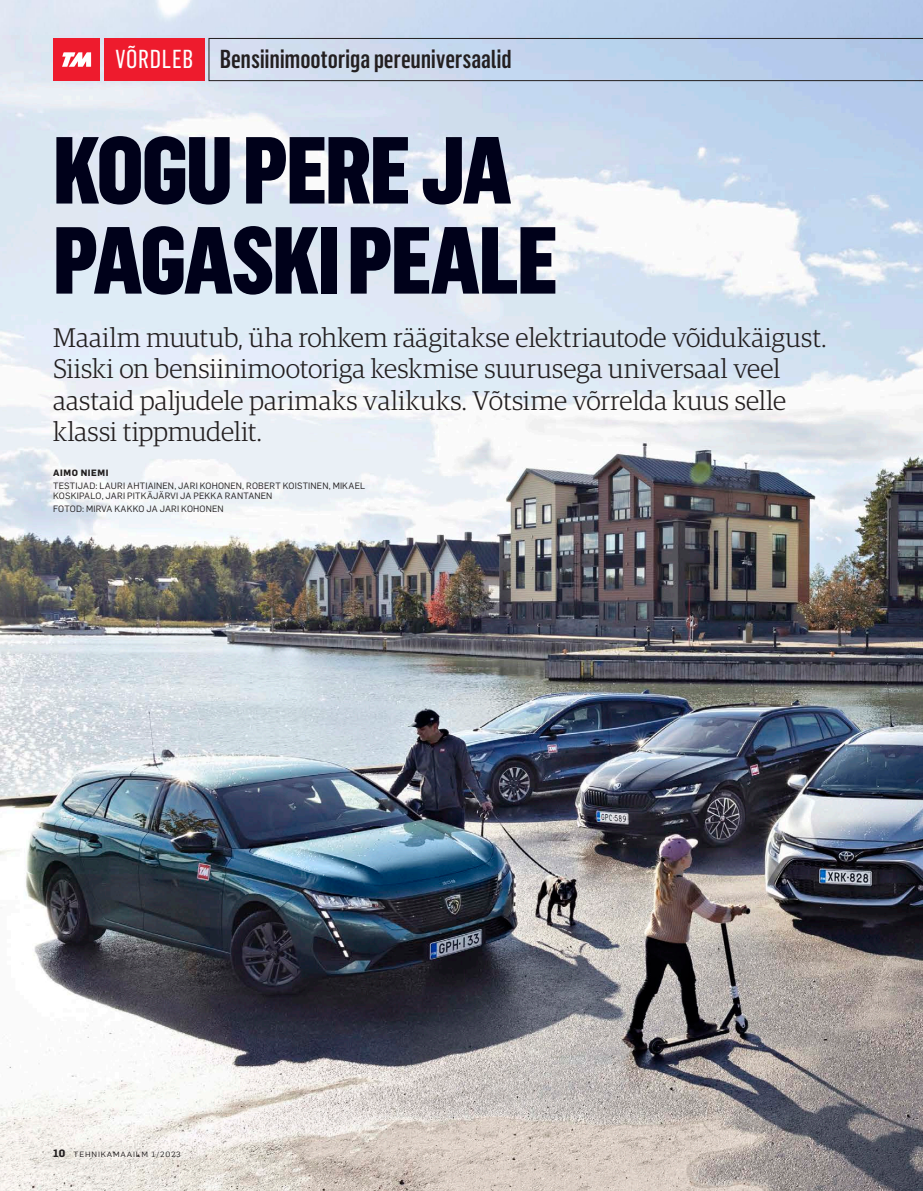
<style>
.page{position:relative;width:923px;height:1191px;background:#fff}
.page>*{position:absolute;margin:0;border:0;box-sizing:border-box;transform-origin:0 0}
._01_Otsikko2_VERS{font:900 93.15px/90px "Flama Condensed";letter-spacing:-.02em;color:#00011a}
._02_Ingressi_antikva{font:300 27px/31.5px "Guardian Egyp";letter-spacing:.005em;color:#231f20}
._01_Vinjetin_teksti{font:500 25.5px "Flama Condensed";letter-spacing:-.005em;color:#231f20}
.t1{font:25.5px "Flama Condensed Basic";letter-spacing:.03em;color:#fff}
._03_Nimet_avustajat{font:9px/10.5px "Flama";letter-spacing:.02em;color:#231f20}
._03_Nimet{font:700 9px "Flama";letter-spacing:.065em;color:#231f20}
.t2{font:7.5px "Flama";letter-spacing:.1em;color:#231f20;scale:1.1 1}
.s1{font-weight:700;font-size:10.5px}
</style>
<div class="page">
<img style="left:0;top:0;width:923px;height:1191px">
<svg style="left:209px;top:38px;width:714px;height:43px"></svg>
<div style="left:53px;top:38px;width:47px;height:43px;background:#ee1b2d"></div>
<svg style="left:62px;top:52px;width:29px;height:15px"></svg>
<div style="left:104px;top:38px;width:100px;height:43px;background:#ee1b2d"></div>
<p class="t1" style="left:115px;top:43px;width:79px">VÕRDLEB</p>
<p class="_01_Vinjetin_teksti" style="left:220px;top:43px;width:293px">Bensiinimootoriga pereuniversaalid</p>
<p class="_01_Otsikko2_VERS" style="left:53px;top:123px;width:506px">KOGU PERE JA<br>PAGASKI PEALE</p>
<p class="_02_Ingressi_antikva" style="left:53px;top:320px;width:774px">Maailm muutub, üha rohkem räägitakse elektriautode võidukäigust.<br>Siiski on bensiinimootoriga keskmise suurusega universaal veel aastaid paljudele parimaks valikuks. Võtsime võrrelda kuus selle klassi tippmudelit.</p>
<p class="_03_Nimet" style="left:53px;top:466px;width:57px">AIMO NIEMI</p>
<p class="_03_Nimet_avustajat" style="left:53px;top:479px;width:314px">TESTIJAD: LAURI AHTIAINEN, JARI KOHONEN, ROBERT KOISTINEN, MIKAEL<br>KOSKIPALO, JARI PITKÄJÄRVI JA PEKKA RANTANEN</p>
<p class="_03_Nimet_avustajat" style="left:53px;top:502px;width:172px">FOTOD: MIRVA KAKKO JA JARI KOHONEN</p>
<p class="t2" style="left:53px;top:1149px;width:118px"><span class="s1">10</span> TEHNIKAMAAILM 1/2023</p>
</div>
